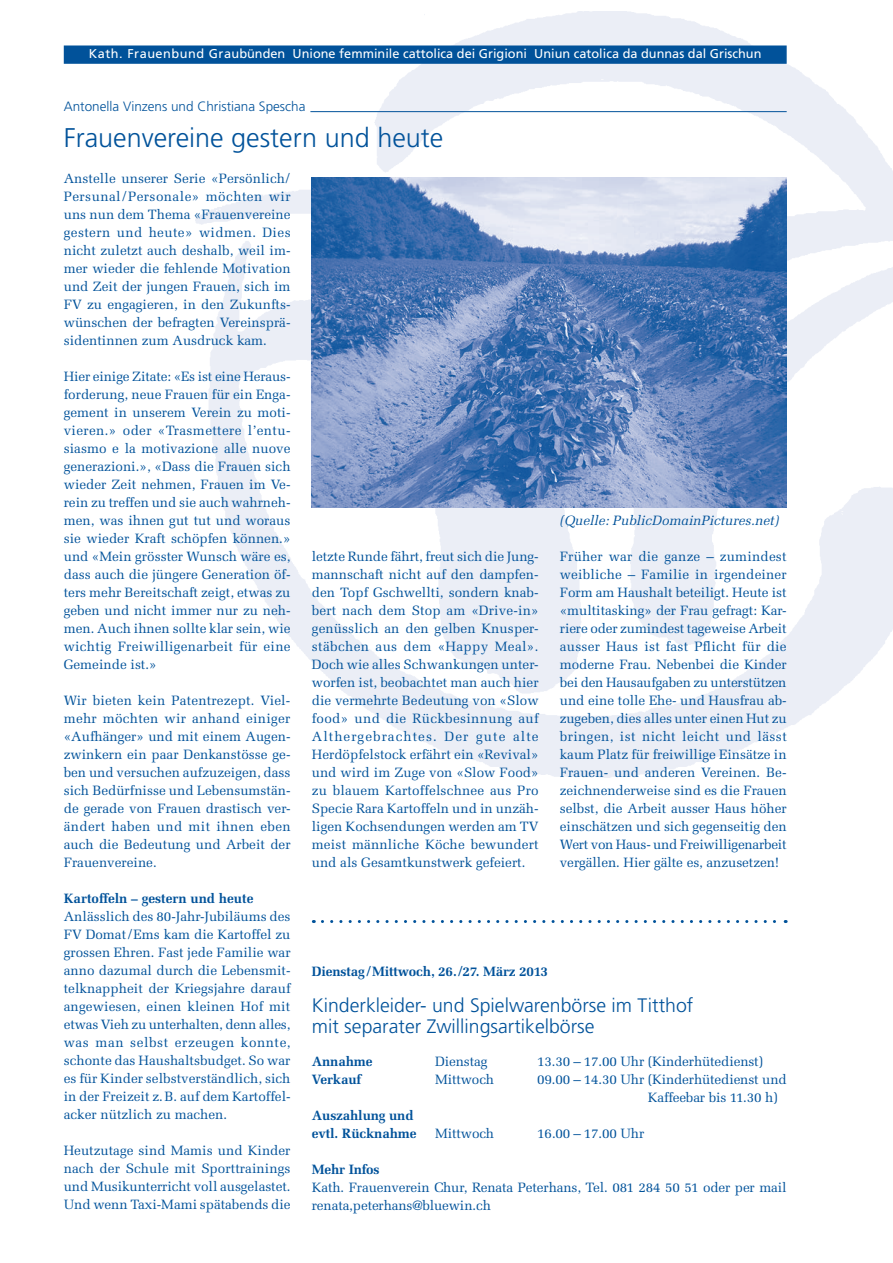
<style>
.page{position:relative;width:893px;height:1263px;background:#fff}
.page>*{position:absolute;margin:0;border:0;box-sizing:border-box;transform-origin:0 0}
.t1{font:300 27px "Frutiger";color:#01529a}
.t2{font:300 19.5px/21px "Frutiger";color:#01529a}
.t3{font:13.5px/18px "Melior";letter-spacing:-.005em;color:#01529a;text-align:justify}
.t4{font:700 13.5px/18px "Melior";letter-spacing:-.01em;color:#01529a}
.t5{font:300 13.5px "Frutiger";color:#01529a}
.t6{font:italic 13.5px "Melior";color:#01529a}
.t7{font:12.75px "Frutiger";color:#fff}
</style>
<div class="page">
<img style="left:195px;top:11px;width:698px;height:767px">
<div style="left:64px;top:45px;width:723px;height:19px;background:#01529a;border:2px solid #01529a"></div>
<hr style="left:310px;top:111px;width:477px;height:1px;background:#01529a">
<img style="left:312px;top:177px;width:475px;height:330px">
<svg style="left:322px;top:920px;width:464px;height:3px"></svg>
<p class="t7" style="left:89px;top:46px;width:674px">Kath. Frauenbund Graubünden Unione femminile cattolica dei Grigioni Uniun catolica da dunnas dal Grischun</p>
<p class="t5" style="left:64px;top:99px;width:243px">Antonella Vinzens und Christiana Spescha</p>
<h1 class="t1" style="left:64px;top:123px;width:381px">Frauenvereine gestern und heute</h1>
<p class="t3" style="left:64px;top:170px;width:228px">Anstelle unserer Serie «Persönlich/ Persunal/Personale» möchten wir uns nun dem Thema «Frauenvereine gestern und heute» widmen. Dies nicht zuletzt auch deshalb, weil im&shy;mer wieder die fehlende Motivation und Zeit der jungen Frauen, sich im FV zu engagieren, in den Zukunfts&shy;wünschen der befragten Vereinsprä&shy;sidentinnen zum Ausdruck kam.</p>
<p class="t3" style="left:64px;top:368px;width:228px">Hier einige Zitate: «Es ist eine Heraus&shy;forderung, neue Frauen für ein Enga&shy;gement in unserem Verein zu moti&shy;vieren.» oder «Trasmettere l’entu&shy;siasmo e la motivazione alle nuove generazioni.», «Dass die Frauen sich wieder Zeit nehmen, Frauen im Ve&shy;rein zu treffen und sie auch wahrneh&shy;men, was ihnen gut tut und woraus sie wieder Kraft schöpfen können.» und «Mein grösster Wunsch wäre es, dass auch die jüngere Generation öf&shy;ters mehr Bereitschaft zeigt, etwas zu geben und nicht immer nur zu neh&shy;men. Auch ihnen sollte klar sein, wie wichtig Freiwilligenarbeit für eine Gemeinde ist.»</p>
<p class="t3" style="left:64px;top:692px;width:228px">Wir bieten kein Patentrezept. Viel&shy;mehr möchten wir anhand einiger «Aufhänger» und mit einem Augen&shy;zwinkern ein paar Denkanstösse ge&shy;ben und versuchen aufzuzeigen, dass sich Bedürfnisse und Lebensumstän&shy;de gerade von Frauen drastisch ver&shy;ändert haben und mit ihnen eben auch die Bedeutung und Arbeit der Frauenvereine.</p>
<p class="t4" style="left:64px;top:890px;width:191px">Kartoffeln – gestern und heute</p>
<p class="t3" style="left:64px;top:908px;width:228px">Anlässlich des 80-Jahr-Jubiläums des FV Domat/Ems kam die Kartoffel zu grossen Ehren. Fast jede Familie war anno dazumal durch die Lebensmit&shy;telknappheit der Kriegsjahre darauf angewiesen, einen kleinen Hof mit etwas Vieh zu unterhalten, denn alles, was man selbst erzeugen konnte, schonte das Haushaltsbudget. So war es für Kinder selbstverständlich, sich in der Freizeit z.B. auf dem Kartoffel&shy;acker nützlich zu machen.</p>
<p class="t3" style="left:64px;top:1142px;width:228px">Heutzutage sind Mamis und Kinder nach der Schule mit Sporttrainings und Musikunterricht voll ausgelastet.<br>Und wenn Taxi-Mami spätabends die</p>
<p class="t6" style="left:560px;top:513px;width:221px">(Quelle: PublicDomainPictures.net)</p>
<p class="t3" style="left:312px;top:548px;width:228px">letzte Runde fährt, freut sich die Jung&shy;mannschaft nicht auf den dampfen&shy;den Topf Gschwellti, sondern knab&shy;bert nach dem Stop am «Drive-in» genüsslich an den gelben Knusper&shy;stäbchen aus dem «Happy Meal».<br>Doch wie alles Schwankungen unter&shy;worfen ist, beobachtet man auch hier die vermehrte Bedeutung von «Slow food» und die Rückbesinnung auf Althergebrachtes. Der gute alte Herdöpfelstock erfährt ein «Revival» und wird im Zuge von «Slow Food» zu blauem Kartoffelschnee aus Pro Specie Rara Kartoffeln und in unzäh&shy;ligen Kochsendungen werden am TV meist männliche Köche bewundert und als Gesamtkunstwerk gefeiert.</p>
<p class="t3" style="left:560px;top:548px;width:228px">Früher war die ganze – zumindest weibliche – Familie in irgendeiner Form am Haushalt beteiligt. Heute ist «multitasking» der Frau gefragt: Kar&shy;riere oder zumindest tageweise Arbeit ausser Haus ist fast Pflicht für die moderne Frau. Nebenbei die Kinder bei den Hausaufgaben zu unterstützen und eine tolle Ehe- und Hausfrau ab&shy;zugeben, dies alles unter einen Hut zu bringen, ist nicht leicht und lässt kaum Platz für freiwillige Einsätze in Frauen- und anderen Vereinen. Be&shy;zeichnenderweise sind es die Frauen selbst, die Arbeit ausser Haus höher einschätzen und sich gegenseitig den Wert von Haus- und Freiwilligenarbeit vergällen. Hier gälte es, anzusetzen!</p>
<p class="t4" style="left:312px;top:962px;width:238px">Dienstag/ Mittwoch, 26./27. März 2013</p>
<h2 class="t2" style="left:312px;top:994px;width:383px">Kinderkleider- und Spielwarenbörse im Titthof mit separater Zwillingsartikelbörse</h2>
<p class="t4" style="left:312px;top:1052px;width:62px">Annahme</p>
<p class="t3" style="left:435px;top:1052px;width:54px">Dienstag</p>
<p class="t3" style="left:537px;top:1052px;width:227px">13.30 – 17.00 Uhr (Kinderhütedienst)</p>
<p class="t4" style="left:312px;top:1070px;width:51px">Verkauf</p>
<p class="t3" style="left:435px;top:1070px;width:61px">Mittwoch</p>
<p class="t3" style="left:648px;top:1070px;width:140px;text-indent:-111px">09.00 – 14.30 Uhr (Kinderhütedienst und<br>Kaffeebar bis 11.30 h)</p>
<p class="t4" style="left:312px;top:1106px;width:106px">Auszahlung und evtl. Rücknahme</p>
<p class="t3" style="left:435px;top:1124px;width:61px">Mittwoch</p>
<p class="t3" style="left:537px;top:1124px;width:109px">16.00 – 17.00 Uhr</p>
<p class="t4" style="left:312px;top:1160px;width:69px">Mehr Infos</p>
<p class="t3" style="left:312px;top:1178px;width:476px">Kath. Frauenverein Chur, Renata Peterhans, Tel. 081 284 50 51 oder per mail renata,peterhans@bluewin.ch</p>
</div>
